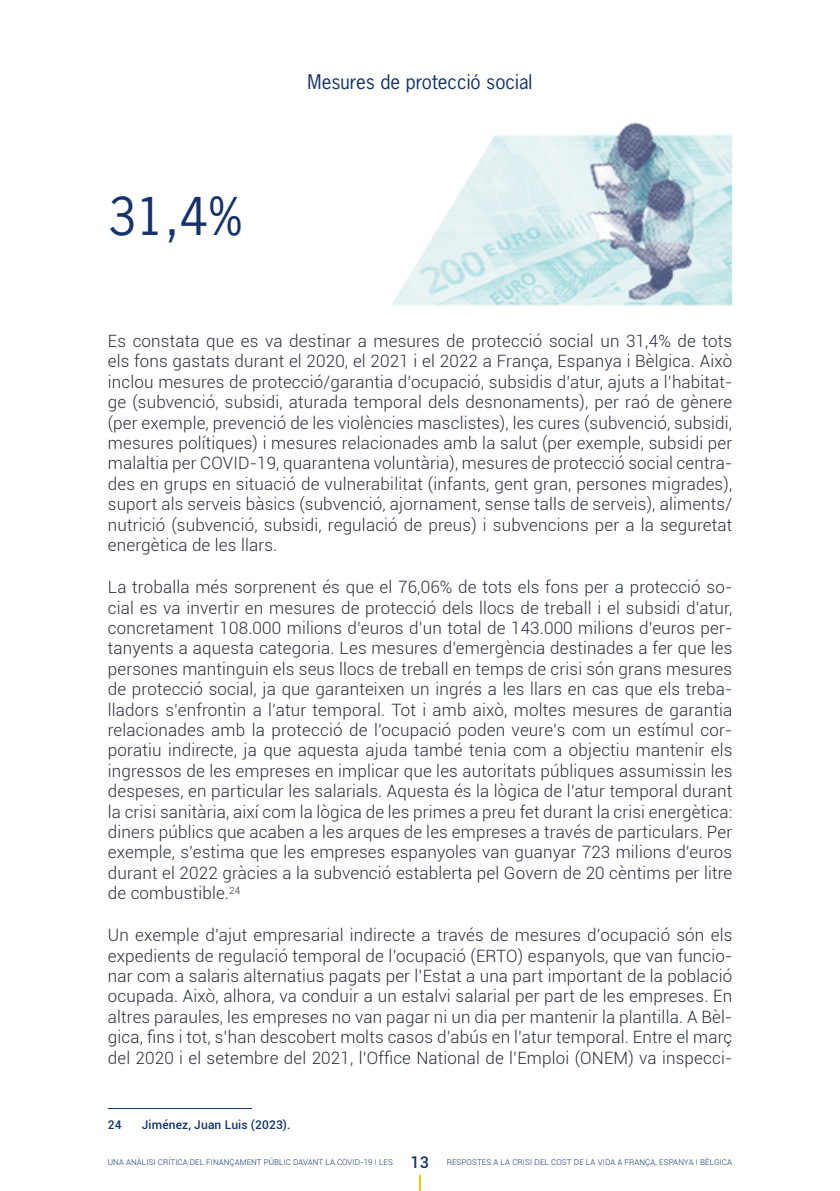
<style>
.page{position:relative;width:840px;height:1191px;background:#fff}
.page>*{position:absolute;margin:0;border:0;box-sizing:border-box;transform-origin:0 0}
.t1{font:49px "News Gothic";color:#13326e}
.t2{font:19px "News Gothic Std";color:#13326e}
.t3{font:300 17px/20.4px "Roboto";letter-spacing:.01em;color:#292c3c;text-align:justify}
.Pie_integrado{font:500 12px "Roboto";letter-spacing:.01em;color:#13326e}
.t4{font:300 8px "Roboto";letter-spacing:.01em;color:#13326e}
.s1{font-weight:500;font-size:16px}
</style>
<div class="page">
<svg style="left:419px;top:1174px;width:2px;height:17px"></svg>
<hr style="left:108px;top:1108px;width:144px;height:1px;background:#13326e">
<img style="left:391px;top:122px;width:340px;height:184px">
<p class="t1" style="left:108px;top:185px;width:136px">31,4%</p>
<h2 class="t2" style="left:307px;top:69px;width:226px">Mesures de protecció social</h2>
<p class="t3" style="left:108px;top:330px;width:625px">Es constata que es va destinar a mesures de protecció social un 31,4% de tots els fons gastats durant el 2020, el 2021 i el 2022 a França, Espanya i Bèlgica. Això inclou mesures de protecció/garantia d’ocupació, subsidis d’atur, ajuts a l’habitat&shy;ge (subvenció, subsidi, aturada temporal dels desnonaments), per raó de gènere (per exemple, prevenció de les violències masclistes), les cures (subvenció, subsidi, mesures polítiques) i mesures relacionades amb la salut (per exemple, subsidi per malaltia per COVID-19, quarantena voluntària), mesures de protecció social centra&shy;des en grups en situació de vulnerabilitat (infants, gent gran, persones migrades), suport als serveis bàsics (subvenció, ajornament, sense talls de serveis), aliments/ nutrició (subvenció, subsidi, regulació de preus) i subvencions per a la seguretat energètica de les llars.</p>
<p class="t3" style="left:108px;top:576px;width:625px">La troballa més sorprenent és que el 76,06% de tots els fons per a protecció so&shy;cial es va invertir en mesures de protecció dels llocs de treball i el subsidi d’atur, concretament 108.000 milions d’euros d’un total de 143.000 milions d’euros per&shy;tanyents a aquesta categoria. Les mesures d’emergència destinades a fer que les persones mantinguin els seus llocs de treball en temps de crisi són grans mesures de protecció social, ja que garanteixen un ingrés a les llars en cas que els treba&shy;lladors s’enfrontin a l’atur temporal. Tot i amb això, moltes mesures de garantia relacionades amb la protecció de l’ocupació poden veure’s com un estímul cor&shy;poratiu indirecte, ja que aquesta ajuda també tenia com a objectiu mantenir els ingressos de les empreses en implicar que les autoritats públiques assumissin les despeses, en particular les salarials. Aquesta és la lògica de l’atur temporal durant la crisi sanitària, així com la lògica de les primes a preu fet durant la crisi energètica: diners públics que acaben a les arques de les empreses a través de particulars. Per exemple, s’estima que les empreses espanyoles van guanyar 723 milions d’euros durant el 2022 gràcies a la subvenció establerta pel Govern de 20 cèntims per litre de combustible.<sup>24</sup></p>
<p class="t3" style="left:108px;top:924px;width:625px">Un exemple d’ajut empresarial indirecte a través de mesures d’ocupació són els expedients de regulació temporal de l’ocupació (ERTO) espanyols, que van funcio&shy;nar com a salaris alternatius pagats per l’Estat a una part important de la població ocupada. Això, alhora, va conduir a un estalvi salarial per part de les empreses. En altres paraules, les empreses no van pagar ni un dia per mantenir la plantilla. A Bèl&shy;gica, fins i tot, s’han descobert molts casos d’abús en l’atur temporal. Entre el març del 2020 i el setembre del 2021, l’Office National de l’Emploi (ONEM) va inspecci-</p>
<p class="Pie_integrado" style="left:108px;top:1115px;width:15px">24</p>
<p class="Pie_integrado" style="left:142px;top:1115px;width:150px">Jiménez, Juan Luis (2023).</p>
<p class="t4" style="left:108px;top:1156px;width:625px">UNA ANÀLISI CRÍTICA DEL FINANÇAMENT PÚBLIC DAVANT LA COVID-19 I LES <span class="s1">13</span> RESPOSTES A LA CRISI DEL COST DE LA VIDA A FRANÇA, ESPANYA I BÈLGICA</p>
</div>
